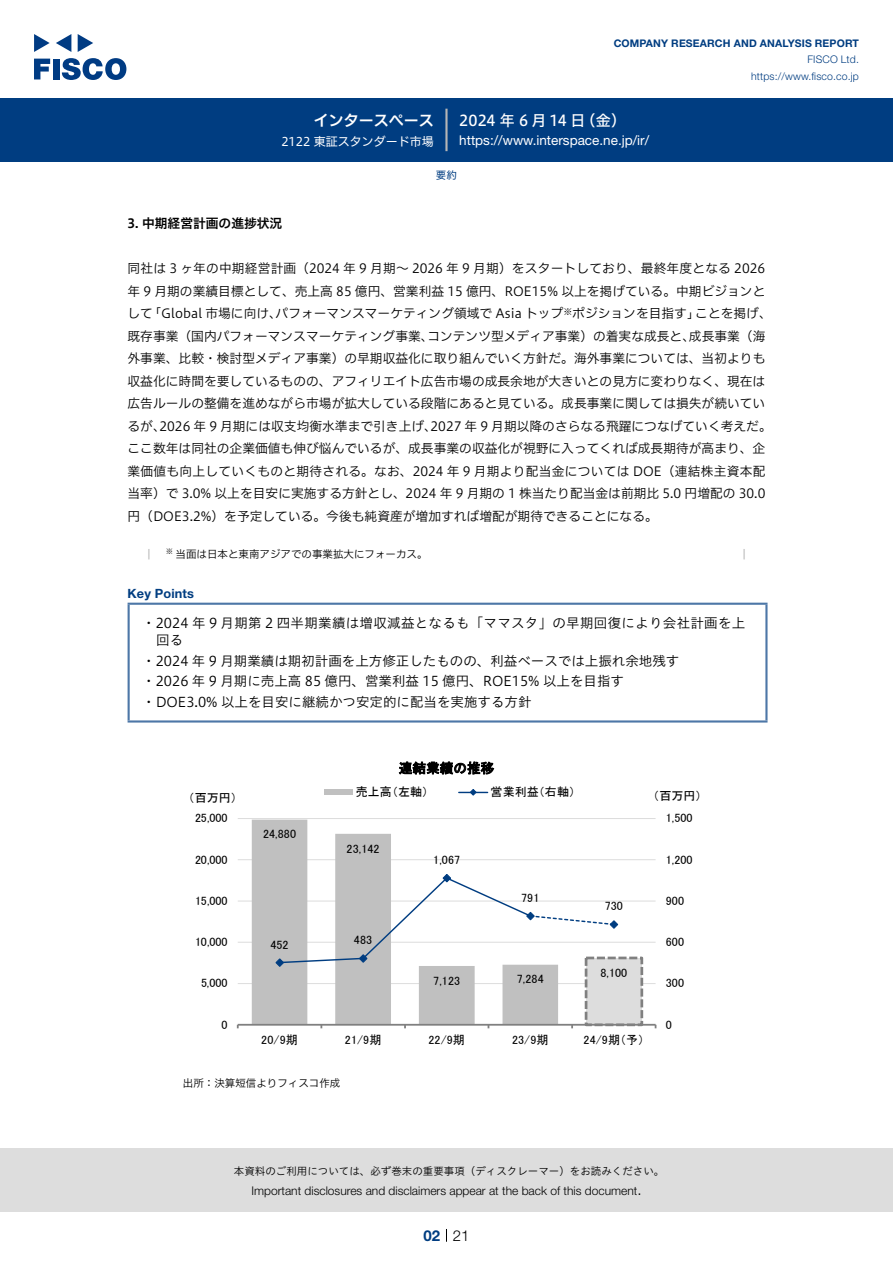
<style>
.page{position:relative;width:893px;height:1263px;background:#fff}
.page>*{position:absolute;margin:0;border:0;box-sizing:border-box;transform-origin:0 0}
.t1{font:15px "Hiragino UD Sans F Std N W5";color:#fff}
.t2{font:15px "Hiragino UD Sans F Std N W6";color:#fff}
.t3{font:300 15px "Helvetica Neue LT Std";color:#000}
.t4{font:700 15px "Helvetica Neue LT Std";color:#003d81}
.t5{font:13.5px/20.7px "Hiragino UD Sans Std W3";color:#000}
.t6{font:13.5px/16.5px "Hiragino UD Sans Std W3";letter-spacing:.02em;color:#000}
.t7{font:13.5px "Helvetica Neue LT Std";color:#fff}
.t8{font:13.5px "MS P Gothic";letter-spacing:.015em;color:#000}
.t9{font:12.75px/22.5px "Hiragino UD Sans F Std N W3";color:#000}
.t10{font:12.75px "Hiragino UD Sans F Std N W6";color:#000}
.t11{font:700 12.75px "Helvetica Neue LT Std";letter-spacing:.015em;color:#003d81}
.t12{font:12px "MS P Gothic";letter-spacing:.005em;color:#000}
.t13{font:300 12px "Helvetica Neue LT Std";color:#000}
.t14{font:12px "Hiragino UD Sans F Std N W4";color:#fff}
.t15{font:10.5px "Hiragino UD Sans Std W3";color:#000}
.t16{font:10.5px "Hiragino UD Sans F Std N W3";color:#000}
.t17{font:700 10.5px "Helvetica Neue LT Std";letter-spacing:.015em;color:#003d81}
.t18{font:300 10.5px/16.5px "Helvetica Neue LT Std";letter-spacing:.015em;color:#003d81;text-align:right}
.t19{font:10.5px "Hiragino UD Sans F Std N W4";color:#003d81}
.t20{font:8.85px "Hiragino UD Sans F Std N W3";color:#000}
.t21{font:7.35px "Hiragino UD Sans F Std N W3";color:#000}
</style>
<div class="page">
<div style="left:0;top:1148px;width:893px;height:64px;background:#ddd"></div>
<svg style="left:34px;top:59px;width:16px;height:20px"></svg>
<div style="left:53px;top:59px;width:6px;height:20px;background:#003b83"></div>
<svg style="left:62px;top:58px;width:64px;height:22px"></svg>
<svg style="left:34px;top:34px;width:16px;height:18px"></svg>
<svg style="left:78px;top:34px;width:15px;height:18px"></svg>
<svg style="left:56px;top:34px;width:15px;height:18px"></svg>
<div style="left:0;top:98px;width:893px;height:64px;background:#003d81"></div>
<hr style="left:445px;top:109px;width:3px;height:42px;background:#b5b5b6">
<svg style="left:446px;top:1229px;width:1px;height:13px"></svg>
<svg style="left:148px;top:549px;width:2px;height:10px"></svg>
<svg style="left:743px;top:549px;width:2px;height:10px"></svg>
<hr style="left:128px;top:605px;width:2px;height:115px;background:#4d77a7">
<hr style="left:128px;top:603px;width:639px;height:2px;background:#4d77a7">
<hr style="left:765px;top:605px;width:2px;height:115px;background:#4d77a7">
<hr style="left:128px;top:720px;width:639px;height:2px;background:#4d77a7">
<hr style="left:238px;top:983px;width:418px;height:1px;background:#ddd">
<hr style="left:238px;top:942px;width:418px;height:1px;background:#ddd">
<hr style="left:238px;top:901px;width:418px;height:1px;background:#ddd">
<hr style="left:238px;top:859px;width:418px;height:1px;background:#ddd">
<hr style="left:238px;top:818px;width:418px;height:1px;background:#ddd">
<div style="left:586px;top:958px;width:56px;height:67px;background:#ddd"></div>
<div style="left:585px;top:956px;width:58px;height:70px;border:3px dashed #808080"></div>
<svg style="left:252px;top:820px;width:306px;height:204px;fill:#c0c0c0"></svg>
<hr style="left:238px;top:1024px;width:418px;height:2px;background:#808080">
<svg style="left:275px;top:873px;width:344px;height:94px"></svg>
<div style="left:324px;top:789px;width:29px;height:6px;background:#c0c0c0"></div>
<svg style="left:459px;top:789px;width:29px;height:7px"></svg>
<p class="t2" style="left:314px;top:109px;width:121px">インタースペース</p>
<p class="t14" style="left:281px;top:132px;width:154px">2122 東証スタンダード市場</p>
<p class="t17" style="left:614px;top:37px;width:247px">COMPANY RESEARCH AND ANALYSIS REPORT</p>
<p class="t18" style="left:751px;top:51px;width:109px">FISCO Ltd. https://www.fisco.co j p.</p>
<p class="t1" style="left:581px;top:109px;width:47px">（金(</p>
<p class="t1" style="left:459px;top:109px;width:128px">2024 年 6 月 14 日</p>
<p class="t7" style="left:459px;top:132px;width:191px">https://www.interspace. n e j p. /i r/</p>
<p class="t19" style="left:436px;top:167px;width:22px">要約</p>
<p class="t10" style="left:128px;top:214px;width:156px">3. 中期経営計画の進捗状況</p>
<p class="t9" style="left:128px;top:256px;width:639px">同社は 3 ヶ年の中期経営計画（2024 年 9 月期～ 2026 年 9 月期）をスタートしており、最終年度となる 2026</p>
<p class="t9" style="left:128px;top:279px;width:639px">年 9 月期の業績目標として、売上高 85 億円、営業利益 15 億円、ROE15% 以上を掲げている。中期ビジョンと</p>
<p class="t9" style="left:695px;top:301px;width:78px">ことを掲げ、</p>
<p class="t9" style="left:572px;top:301px;width:129px">ポジションを目指す」</p>
<p class="t9" style="left:276px;top:301px;width:289px">パフォーマンスマーケティング領域で Asia トップ</p>
<p class="t9" style="left:149px;top:301px;width:135px">「Global 市場に向け、</p>
<p class="t9" style="left:128px;top:301px;width:27px">して</p>
<p class="t20" style="left:563px;top:305px;width:10px">※</p>
<p class="t9" style="left:427px;top:324px;width:269px">コンテンツ型メディア事業）の着実な成長と、</p>
<p class="t9" style="left:128px;top:324px;width:307px">既存事業（国内パフォーマンスマーケティング事業、</p>
<p class="t9" style="left:128px;top:346px;width:639px">外事業、比較・検討型メディア事業）の早期収益化に取り組んでいく方針だ。海外事業については、当初よりも</p>
<p class="t9" style="left:128px;top:369px;width:639px">収益化に時間を要しているものの、アフィリエイト広告市場の成長余地が大きいとの見方に変わりなく、現在は</p>
<p class="t9" style="left:128px;top:391px;width:639px">広告ルールの整備を進めながら市場が拡大している段階にあると見ている。成長事業に関しては損失が続いてい</p>
<p class="t9" style="left:431px;top:414px;width:343px">2027 年 9 月期以降のさらなる飛躍につなげていく考えだ。</p>
<p class="t9" style="left:689px;top:324px;width:78px">成長事業（海</p>
<p class="t9" style="left:159px;top:414px;width:279px">2026 年 9 月期には収支均衡水準まで引き上げ、</p>
<p class="t9" style="left:128px;top:414px;width:639px">るが、<br>ここ数年は同社の企業価値も伸び悩んでいるが、成長事業の収益化が視野に入ってくれば成長期待が高まり、企業価値も向上していくものと期待される。なお、2024 年 9 月期より配当金については DOE（連結株主資本配当率）で 3.0% 以上を目安に実施する方針とし、2024 年 9 月期の 1 株当たり配当金は前期比 5.0 円増配の 30.0円（DOE3.2%）を予定している。今後も純資産が増加すれば増配が期待できることになる。</p>
<p class="t16" style="left:176px;top:546px;width:253px">当面は日本と東南アジアでの事業拡大にフォーカス。</p>
<p class="t21" style="left:166px;top:546px;width:9px">※</p>
<p class="t11" style="left:128px;top:586px;width:68px">Key Points</p>
<p class="t6" style="left:156px;top:614px;width:591px;text-indent:-14px">・2024 年 9 月期第 2 四半期業績は増収減益となるも「ママスタ」の早期回復により会社計画を上回る</p>
<p class="t5" style="left:142px;top:649px;width:539px">・2024 年 9 月期業績は期初計画を上方修正したものの、利益ベースでは上振れ余地残す・2026 年 9 月期に売上高 85 億円、営業利益 15 億円、ROE15% 以上を目指す・DOE3.0% 以上を目安に継続かつ安定的に配当を実施する方針</p>
<p class="t12" style="left:189px;top:792px;width:50px">（百万円）</p>
<p class="t8" style="left:399px;top:761px;width:97px">連結業績の推移</p>
<p class="t12" style="left:491px;top:786px;width:86px">営業利益（右軸(</p>
<p class="t12" style="left:356px;top:786px;width:74px">売上高（左軸）</p>
<p class="t12" style="left:653px;top:790px;width:50px">（百万円(</p>
<p class="t12" style="left:195px;top:812px;width:34px">25,000</p>
<p class="t12" style="left:666px;top:812px;width:28px">1,500</p>
<p class="t12" style="left:263px;top:828px;width:34px">24,880</p>
<p class="t12" style="left:195px;top:853px;width:34px">20,000</p>
<p class="t12" style="left:347px;top:842px;width:34px">23,142</p>
<p class="t12" style="left:433px;top:854px;width:28px">1,067</p>
<p class="t12" style="left:666px;top:853px;width:28px">1,200</p>
<p class="t12" style="left:195px;top:895px;width:34px">15,000</p>
<p class="t12" style="left:521px;top:892px;width:20px">791</p>
<p class="t12" style="left:605px;top:900px;width:20px">730</p>
<p class="t12" style="left:666px;top:895px;width:20px">900</p>
<p class="t12" style="left:195px;top:936px;width:34px">10,000</p>
<p class="t12" style="left:270px;top:938px;width:20px">452</p>
<p class="t12" style="left:354px;top:934px;width:20px">483</p>
<p class="t12" style="left:666px;top:936px;width:20px">600</p>
<p class="t12" style="left:201px;top:977px;width:28px">5,000</p>
<p class="t12" style="left:433px;top:974px;width:28px">7,123</p>
<p class="t12" style="left:517px;top:973px;width:28px">7,284</p>
<p class="t12" style="left:600px;top:966px;width:28px">8,100</p>
<p class="t12" style="left:666px;top:977px;width:20px">300</p>
<p class="t12" style="left:221px;top:1018px;width:8px">0</p>
<p class="t12" style="left:666px;top:1018px;width:8px">0</p>
<p class="t12" style="left:261px;top:1034px;width:38px">20/9期</p>
<p class="t12" style="left:345px;top:1034px;width:38px">21/9期</p>
<p class="t12" style="left:428px;top:1034px;width:38px">22/9期</p>
<p class="t12" style="left:512px;top:1034px;width:38px">23/9期</p>
<p class="t12" style="left:584px;top:1034px;width:62px">24/9期予（ (</p>
<p class="t16" style="left:183px;top:1075px;width:159px">出所：決算短信よりフィスコ作成</p>
<p class="t15" style="left:234px;top:1163px;width:432px">本資料のご利用については、必ず巻末の重要事項（ディスクレーマー）をお読みください。</p>
<p class="t3" style="left:637px;top:1180px;width:6px">.</p>
<p class="t13" style="left:251px;top:1183px;width:387px">Important disclosures and disclaimers appear at the back of this document</p>
<p class="t4" style="left:423px;top:1226px;width:18px">02</p>
<p class="t3" style="left:453px;top:1226px;width:18px">21</p>
</div>
